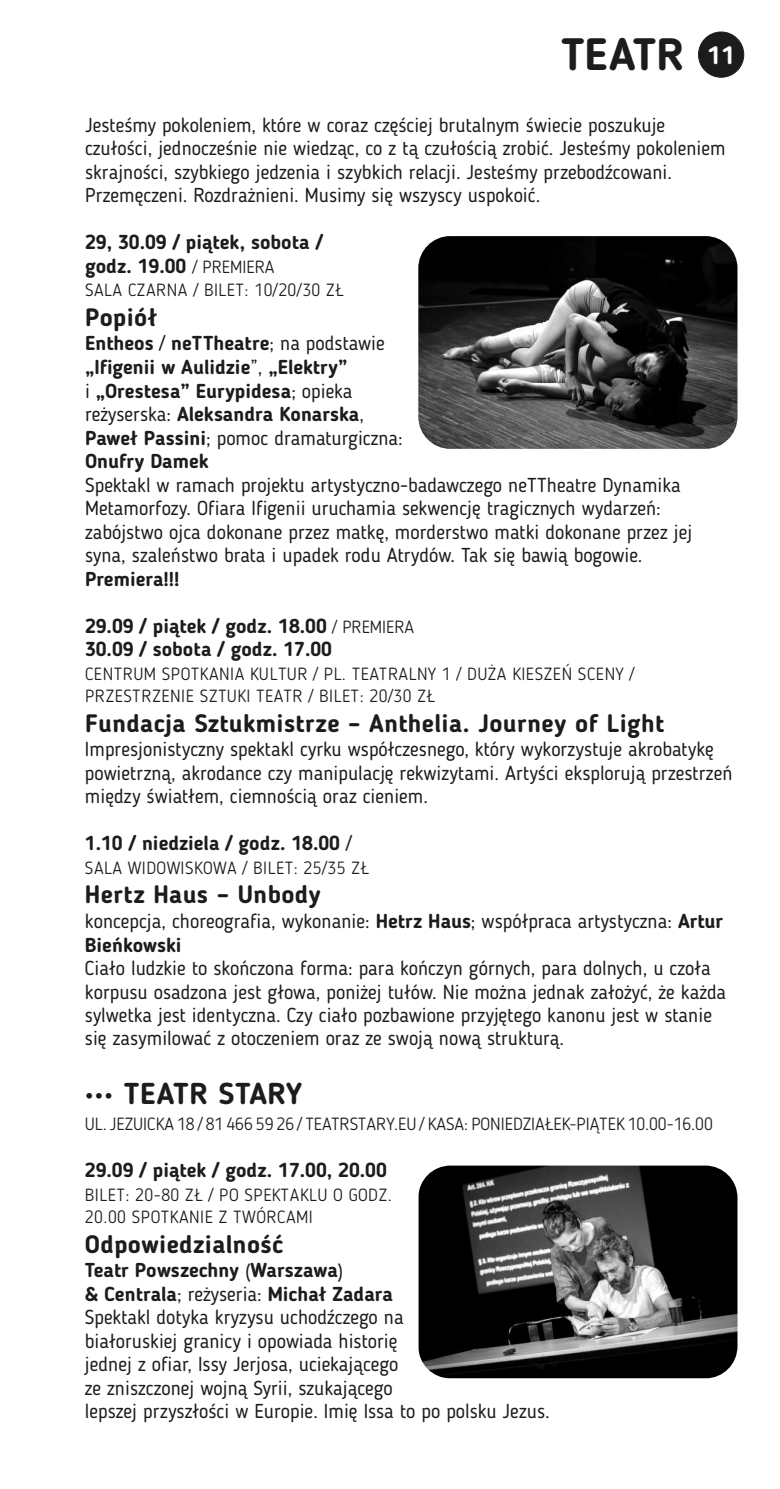
<style>
.page{position:relative;width:780px;height:1489px;background:#fff}
.page>*{position:absolute;margin:0;border:0;box-sizing:border-box;transform-origin:0 0}
.t1{font:700 45px "Blogger Sans";color:#1c1c1c}
.t2{font:700 30px "Blogger Sans";letter-spacing:.015em;color:#1c1c1c}
.t3{font:700 25px "Blogger Sans";letter-spacing:.015em;color:#1c1c1c}
.t4{font:20px/23.5px "Blogger Sans";color:#1c1c1c}
.t5{font:700 20px/23.5px "Blogger Sans";color:#1c1c1c}
.t6{font:300 17.5px/22.5px "Blogger Sans";letter-spacing:.03em;color:#1c1c1c}
.t7{font:300 17.5px "Blogger Sans";color:#1c1c1c}
.s1{font-size:25px;color:#fff}
.s2{font-weight:300;font-size:17.5px}
.s3{font-weight:400}
.s4{font-weight:700}
</style>
<div class="page">
<div style="left:698px;top:32px;width:46px;height:45px;background:#1c1c1c;border:1px solid #1c1c1c;border-radius:50%"></div>
<img style="left:418px;top:236px;width:319px;height:213px;border-radius:32px">
<img style="left:418px;top:1165px;width:319px;height:213px;border-radius:32px">
<h1 class="t1" style="left:561px;top:36px;width:175px">TEATR <span class="s1">11</span></h1>
<p class="t4" style="left:85px;top:115px;width:642px">Jesteśmy pokoleniem, które w coraz częściej brutalnym świecie poszukuje czułości, jednocześnie nie wiedząc, co z tą czułością zrobić. Jesteśmy pokoleniem skrajności, szybkiego jedzenia i szybkich relacji. Jesteśmy przebodźcowani.<br>Przemęczeni. Rozdrażnieni. Musimy się wszyscy uspokoić.</p>
<p class="t5" style="left:85px;top:232px;width:239px">29, 30.09 / piątek, sobota / godz. 19.00 <span class="s2">/ PREMIERA</span></p>
<p class="t6" style="left:85px;top:280px;width:260px">SALA CZARNA / BILET: 10/20/30 ZŁ</p>
<p class="t3" style="left:85px;top:306px;width:74px">Popiół</p>
<p class="t5" style="left:85px;top:333px;width:319px">Entheos <span class="s3">/</span> neTTheatre<span class="s3">; na podstawie </span>„Ifigenii w Aulidzie<span class="s3">”,</span> „Elektry”<br><span class="s3">i</span> „Orestesa” Eurypidesa<span class="s3">; opieka reżyserska:</span> Aleksandra Konarska<span class="s3">,<br></span>Paweł Passini<span class="s3">; pomoc dramaturgiczna:<br></span>Onufry Damek</p>
<p class="t4" style="left:85px;top:475px;width:609px">Spektakl w ramach projektu artystyczno-badawczego neTTheatre Dynamika Metamorfozy. Ofiara Ifigenii uruchamia sekwencję tragicznych wydarzeń: zabójstwo ojca dokonane przez matkę, morderstwo matki dokonane przez jej syna, szaleństwo brata i upadek rodu Atrydów. Tak się bawią bogowie.</p>
<p class="t5" style="left:85px;top:569px;width:96px">Premiera!!!</p>
<p class="t5" style="left:85px;top:616px;width:330px">29.09 / piątek / godz. 18.00 <span class="s2">/ PREMIERA<br></span>30.09 / sobota / godz. 17.00</p>
<p class="t6" style="left:85px;top:664px;width:551px">CENTRUM SPOTKANIA KULTUR / PL. TEATRALNY 1 / DUŻA KIESZEŃ SCENY /<br>PRZESTRZENIE SZTUKI TEATR / BILET: 20/30 ZŁ</p>
<p class="t3" style="left:85px;top:712px;width:580px">Fundacja Sztukmistrze – Anthelia. Journey of Light</p>
<p class="t4" style="left:85px;top:739px;width:649px">Impresjonistyczny spektakl cyrku współczesnego, który wykorzystuje akrobatykę powietrzną, akrodance czy manipulację rekwizytami. Artyści eksplorują przestrzeń między światłem, ciemnością oraz cieniem.</p>
<p class="t5" style="left:85px;top:833px;width:268px">1.10 / niedziela / godz. 18.00 <span class="s3">/</span></p>
<p class="t6" style="left:85px;top:857px;width:285px">SALA WIDOWISKOWA / BILET: 25/35 ZŁ</p>
<p class="t3" style="left:85px;top:884px;width:237px">Hertz Haus – Unbody</p>
<p class="t4" style="left:85px;top:911px;width:639px">koncepcja, choreografia, wykonanie: <span class="s4">Hetrz Haus</span>; współpraca artystyczna: <span class="s4">Artur<br>Bieńkowski</span></p>
<p class="t4" style="left:85px;top:958px;width:642px">Ciało ludzkie to skończona forma: para kończyn górnych, para dolnych, u czoła korpusu osadzona jest głowa, poniżej tułów. Nie można jednak założyć, że każda sylwetka jest identyczna. Czy ciało pozbawione przyjętego kanonu jest w stanie się zasymilować z otoczeniem oraz ze swoją nową strukturą.</p>
<h2 class="t2" style="left:85px;top:1081px;width:219px">••• TEATR STARY</h2>
<p class="t7" style="left:85px;top:1116px;width:629px">UL. JEZUICKA 18 / 81 466 59 26 / TEATRSTARY.EU / KASA: PONIEDZIAŁEK-PIĄTEK 10.00-16.00</p>
<p class="t5" style="left:85px;top:1160px;width:303px">29.09 / piątek / godz. 17.00, 20.00</p>
<p class="t6" style="left:85px;top:1184px;width:308px">BILET: 20-80 ZŁ / PO SPEKTAKLU O GODZ.<br>20.00 SPOTKANIE Z TWÓRCAMI</p>
<p class="t3" style="left:85px;top:1233px;width:200px">Odpowiedzialność</p>
<p class="t4" style="left:85px;top:1260px;width:466px"><span class="s4">Teatr Powszechny</span> (<span class="s4">Warszawa</span>)<br><span class="s4">&amp; Centrala</span>; reżyseria: <span class="s4">Michał Zadara<br></span>Spektakl dotyka kryzysu uchodźczego na<br>białoruskiej granicy i opowiada historię<br>jednej z ofiar, Issy Jerjosa, uciekającego<br>ze zniszczonej wojną Syrii, szukającego<br>lepszej przyszłości w Europie. Imię Issa to po polsku Jezus.</p>
</div>
